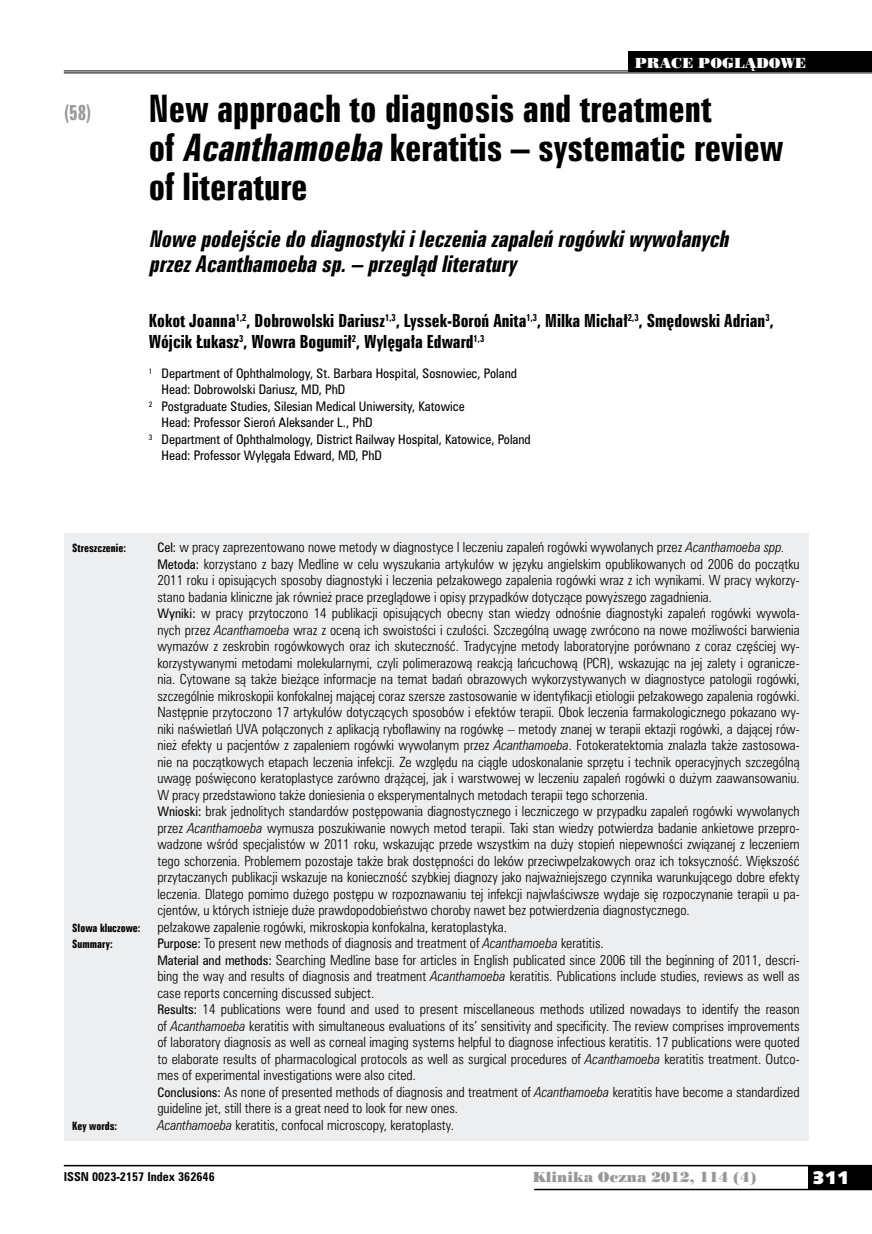
<style>
.page{position:relative;width:872px;height:1234px;background:#fff}
.page>*{position:absolute;margin:0;border:0;box-sizing:border-box;transform-origin:0 0}
.t1{font:34.5px/39px "Zurich Bd X Cn PL";color:#000}
.t2{font:italic 21px/25.5px "Zurich Bd X Cn PL";color:#000}
.t3{font:19.5px "Zurich Bd X Cn PL";color:#98989c;scale:.9 1}
.t4{font:18px "Humanst 531 U Blk PL";color:#fff}
.t5{font:16.5px/21px "Zurich Bd X Cn PL";color:#000}
.t6{font:13.5px "Poster Bodoni PL";color:#98989c}
.t7{font:13.5px "Poster Bodoni PL";color:#fff}
.t8{font:12.75px/16.5px "Zurich Lt Cn PL";color:#000}
.t9{font:12px "Zurich Cn PL";color:#000}
.t10{font:700 11.25px "Zurich Cn PL";color:#000}
.t11{font:10.5px "Zurich Bd X Cn PL";color:#000}
.s1{font-style:italic}
.s2{font-family:"Zurich Cn PL";font-size:12px}
</style>
<div class="page">
<div style="left:808px;top:1165px;width:64px;height:24px;background:#000"></div>
<hr style="left:64px;top:1164px;width:808px;height:2px;background:#000">
<hr style="left:534px;top:1188px;width:338px;height:1px;background:#000">
<div style="left:64px;top:533px;width:744px;height:607px;background:#edeeef"></div>
<hr style="left:64px;top:70px;width:808px;height:1px;background:#000">
<hr style="left:64px;top:72px;width:808px;height:1px;background:#000">
<div style="left:628px;top:51px;width:244px;height:21px;background:#000"></div>
<h3 class="t3" style="left:64px;top:100px;width:32px">(58)</h3>
<p class="t7" style="left:635px;top:54px;width:173px">PRACE POGLĄDOWE</p>
<h1 class="t1" style="left:149px;top:89px;width:636px">New approach to diagnosis and treatment<br>of <span class="s1">Acanthamoeba</span>keratitis – systematic review of literature</h1>
<h2 class="t2" style="left:149px;top:226px;width:586px">Nowe podejście do diagnostykiileczeniazapaleń rogówkiwywołanych przezAcanthamoebasp.– przeglądliteratury</h2>
<p class="t5" style="left:149px;top:310px;width:626px">Kokot Joanna<sup>1,2</sup>, Dobrowolski Dariusz<sup>1,3</sup>, Lyssek-Boroń Anita<sup>1,3</sup>, Milka Michał<sup>2,3</sup>, Smędowski Adrian<sup>3</sup>,<br>Wójcik Łukasz<sup>3</sup>, Wowra Bogumił<sup>2</sup>, Wylęgała Edward<sup>1,3</sup></p>
<p class="t9" style="left:149px;top:365px;width:369px"><sup>1</sup> Department of Ophthalmology, St. Barbara Hospital, Sosnowiec, Poland</p>
<p class="t9" style="left:162px;top:381px;width:185px">Head: Dobrowolski Dariusz, MD, PhD</p>
<p class="t9" style="left:149px;top:398px;width:317px"><sup>2</sup> Postgraduate Studies, Silesian Medical Uniwersity, Katowice</p>
<p class="t9" style="left:162px;top:414px;width:212px">Head: Professor Sieroń Aleksander L., PhD</p>
<p class="t9" style="left:149px;top:431px;width:383px"><sup>3</sup> Department of Ophthalmology, District Railway Hospital, Katowice, Poland</p>
<p class="t9" style="left:162px;top:447px;width:222px">Head: Professor Wylęgała Edward, MD, PhD</p>
<p class="t11" style="left:72px;top:541px;width:55px">Streszczenie:</p>
<p class="t8" style="left:157px;top:538px;width:644px"><span class="s2">Cel:</span> w pracy zaprezentowano nowe metody w diagnostyce I leczeniu zapaleń rogówki wywołanych przez <span class="s1">Acanthamoeba spp.<br></span><span class="s2">Metoda:</span> korzystano z bazy Medline w celu wyszukania artykułów w języku angielskim opublikowanych od 2006 do początku 2011 roku i opisujących sposoby diagnostyki i leczenia pełzakowego zapalenia rogówki wraz z ich wynikami. W pracy wykorzy&shy;stano badania kliniczne jak również prace przeglądowe i opisy przypadków dotyczące powyższego zagadnienia.<br><span class="s2">Wyniki:</span> w pracy przytoczono 14 publikacji opisujących obecny stan wiedzy odnośnie diagnostyki zapaleń rogówki wywoła&shy;nych przez <span class="s1">Acanthamoeba</span> wraz z oceną ich swoistości i czułości. Szczególną uwagę zwrócono na nowe możliwości barwienia wymazów z zeskrobin rogówkowych oraz ich skuteczność. Tradycyjne metody laboratoryjne porównano z coraz częściej wy&shy;korzystywanymi metodami molekularnymi, czyli polimerazową reakcją łańcuchową (PCR), wskazując na jej zalety i ogranicze&shy;nia. Cytowane są także bieżące informacje na temat badań obrazowych wykorzystywanych w diagnostyce patologii rogówki, szczególnie mikroskopii konfokalnej mającej coraz szersze zastosowanie w identyfikacji etiologii pełzakowego zapalenia rogówki.<br>Następnie przytoczono 17 artykułów dotyczących sposobów i efektów terapii. Obok leczenia farmakologicznego pokazano wy&shy;niki naświetlań UVA połączonych z aplikacją ryboflawiny na rogówkę – metody znanej w terapii ektazji rogówki, a dającej rów&shy;nież efekty u pacjentów z zapaleniem rogówki wywołanym przez <span class="s1">Acanthamoeba</span>. Fotokeratektomia znalazła także zastosowa&shy;nie na początkowych etapach leczenia infekcji. Ze względu na ciągłe udoskonalanie sprzętu i technik operacyjnych szczególną uwagę poświęcono keratoplastyce zarówno drążącej, jak i warstwowej w leczeniu zapaleń rogówki o dużym zaawansowaniu.<br>W pracy przedstawiono także doniesienia o eksperymentalnych metodach terapii tego schorzenia.<br><span class="s2">Wnioski:</span> brak jednolitych standardów postępowania diagnostycznego i leczniczego w przypadku zapaleń rogówki wywołanych przez <span class="s1">Acanthamoeba</span> wymusza poszukiwanie nowych metod terapii. Taki stan wiedzy potwierdza badanie ankietowe przepro&shy;wadzone wśród specjalistów w 2011 roku, wskazując przede wszystkim na duży stopień niepewności związanej z leczeniem tego schorzenia. Problemem pozostaje także brak dostępności do leków przeciwpełzakowych oraz ich toksyczność. Większość przytaczanych publikacji wskazuje na konieczność szybkiej diagnozy jako najważniejszego czynnika warunkującego dobre efekty leczenia. Dlatego pomimo dużego postępu w rozpoznawaniu tej infekcji najwłaściwsze wydaje się rozpoczynanie terapii u pa&shy;cjentów, u których istnieje duże prawdopodobieństwo choroby nawet bez potwierdzenia diagnostycznego.</p>
<p class="t11" style="left:72px;top:920px;width:70px">Słowa kluczowe:</p>
<p class="t8" style="left:157px;top:918px;width:351px">pełzakowe zapalenie rogówki, mikroskopia konfokalna, keratoplastyka.</p>
<p class="t11" style="left:72px;top:937px;width:42px">Summary:</p>
<p class="t8" style="left:157px;top:934px;width:644px"><span class="s2">Purpose:</span> To present new methods of diagnosis and treatment of <span class="s1">Acanthamoeba</span> keratitis.<br><span class="s2">Material and methods:</span> Searching Medline base for articles in English publicated since 2006 till the beginning of 2011, descri&shy;bing the way and results of diagnosis and treatment <span class="s1">Acanthamoeba</span> keratitis. Publications include studies, reviews as well as case reports concerning discussed subject.<br><span class="s2">Results:</span> 14 publications were found and used to present miscellaneous methods utilized nowadays to identify the reason of <span class="s1">Acanthamoeba</span> keratitis with simultaneous evaluations of its’ sensitivity and specificity. The review comprises improvements of laboratory diagnosis as well as corneal imaging systems helpful to diagnose infectious keratitis. 17 publications were quoted to elaborate results of pharmacological protocols as well as surgical procedures of <span class="s1">Acanthamoeba</span> keratitis treatment. Outco&shy;mes of experimental investigations were also cited.<br><span class="s2">Conclusions:</span> As none of presented methods of diagnosis and treatment of <span class="s1">Acanthamoeba</span> keratitis have become a standardized guideline jet, still there is a great need to look for new ones.</p>
<p class="t11" style="left:72px;top:1118px;width:46px">Key words:</p>
<p class="t8" style="left:157px;top:1116px;width:298px"><span class="s1">Acanthamoeba</span> keratitis, confocal microscopy, keratoplasty.</p>
<p class="t10" style="left:64px;top:1168px;width:152px">ISSN 0023-2157 Index 362646</p>
<p class="t6" style="left:532px;top:1168px;width:225px">Klinika Oczna 2012, 114 (4)</p>
<h3 class="t4" style="left:812px;top:1165px;width:38px">311</h3>
</div>
